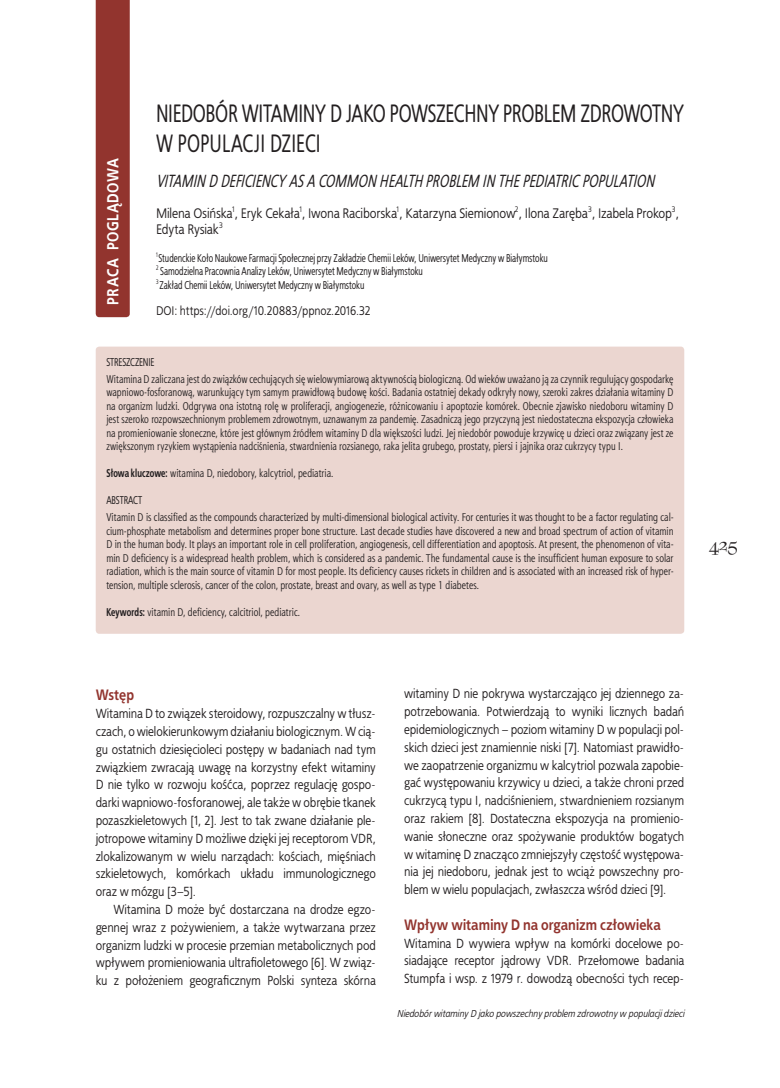
<style>
.page{position:relative;width:780px;height:1088px;background:#fff}
.page>*{position:absolute;margin:0;border:0;box-sizing:border-box;transform-origin:0 0}
.TYT_pl{font:25px/30px "Bureau Cnd TTEFN";letter-spacing:-.005em;color:#231f20}
.TYT_ang{font:italic 17.5px "Bureau Cnd TTEFN";letter-spacing:.015em;color:#231f20}
.TYT_polski{font:700 16px "Bureau TTEFN";letter-spacing:.03em;color:#fff}
.ART_p__1{font:700 15px "Bureau TTEFN";letter-spacing:-.005em;color:#92342e}
.TYT_autor{font:13.75px "Bureau TTEFN";letter-spacing:-.005em;color:#231f20}
.ART_wciecie{font:13.12px/17.8px "Bureau TTEFN";color:#231f20;text-align:justify}
.ART_bez_wciecia{font:13.12px/17.8px "Bureau TTEFN";letter-spacing:-.005em;color:#231f20;text-align:justify}
.DOI{font:12.5px "Bureau TTEFN";color:#231f20}
.STR_tekst{font:11.25px/13.5px "Aerton Cnd TTEFN";letter-spacing:.005em;color:#231f20;text-align:justify}
.TYT_afil__wciecie{font:11.25px "Bureau Cnd TTEFN";letter-spacing:.005em;color:#231f20}
.STR_tytul{font:11.25px "Bureau Cnd TTEFN";letter-spacing:-.005em;color:#231f20}
.t1{font:italic 10px "Bureau TTEFN";color:#231f20}
.TYT_autor-2{font:8px "Bureau TTEFN";color:#231f20}
.TYT_afil__wciecie-2{font:6.5px "Bureau Cnd TTEFN";color:#231f20}
.s1{font-family:"Bureau Cnd TTEFN";font-weight:700}
</style>
<div class="page">
<div style="left:96px;top:0;width:34px;height:317px;background:#92342e"></div>
<div style="left:96px;top:347px;width:588px;height:287px;background:#ebd6d0;border-radius:4px"></div>
<p class="TYT_polski" style="left:101px;top:305px;width:149px;rotate:-90deg">PRACA PoGLĄDOWA</p>
<p class="TYT_pl" style="left:156px;top:97px;width:529px">Niedobór witaminy D jako powszechny problem zdrowotny w populacji dzieci</p>
<p class="TYT_ang" style="left:156px;top:169px;width:499px">VITAMIN D DEFICIENCY AS A COMMON HEALTH PROBLEM IN THE PEDIATRIC POPULATION</p>
<p class="TYT_autor" style="left:156px;top:203px;width:524px">Milena Osińska, Eryk Cekała, Iwona Raciborska, Katarzyna Siemionow , Ilona Zaręba , Izabela Prokop ,</p>
<p class="TYT_autor-2" style="left:232px;top:203px;width:4px">1</p>
<p class="TYT_autor-2" style="left:299px;top:203px;width:4px">1</p>
<p class="TYT_autor-2" style="left:396px;top:203px;width:4px">1</p>
<p class="TYT_autor-2" style="left:515px;top:203px;width:5px">2</p>
<p class="TYT_autor-2" style="left:588px;top:203px;width:5px">3</p>
<p class="TYT_autor-2" style="left:671px;top:203px;width:5px">3</p>
<p class="TYT_autor" style="left:156px;top:220px;width:64px">Edyta Rysiak</p>
<p class="TYT_autor-2" style="left:219px;top:220px;width:5px">3</p>
<p class="TYT_afil__wciecie" style="left:156px;top:250px;width:393px"><sup>1</sup> Studenckie Koło Naukowe Farmacji Społecznej przy Zakładzie Chemii Leków, Uniwersytet Medyczny w Białymstoku</p>
<p class="TYT_afil__wciecie-2" style="left:156px;top:264px;width:4px">2</p>
<p class="TYT_afil__wciecie" style="left:160px;top:264px;width:264px">Samodzielna Pracownia Analizy Leków, Uniwersytet Medyczny w Białymstoku</p>
<p class="TYT_afil__wciecie" style="left:156px;top:277px;width:210px"><sup>3</sup> Zakład Chemii Leków, Uniwersytet Medyczny w B iałymstoku</p>
<p class="DOI" style="left:156px;top:302px;width:216px">DOI: https://doi.org/10.20883/ppnoz.2016.32</p>
<p class="STR_tytul" style="left:106px;top:354px;width:49px">Streszczenie</p>
<p class="STR_tekst" style="left:106px;top:372px;width:568px">Witamina D zaliczana jest do związków cechujących się wielowymiarową aktywnością biologiczną. Od wieków uważano ją za czynnik regulujący gospodarkę wapniowo-fosforanową, warunkujący tym samym prawidłową budowę kości. Badania ostatniej dekady odkryły nowy, szeroki zakres działania witaminy D na organizm ludzki. Odgrywa ona istotną rolę w proliferacji, angiogenezie, różnicowaniu i apoptozie komórek. Obecnie zjawisko niedoboru witaminy D jest szeroko rozpowszechnionym problemem zdrowotnym, uznawanym za pandemię. Zasadniczą jego przyczyną jest niedostateczna ekspozycja człowieka na promieniowanie słoneczne, które jest głównym źródłem witaminy D dla większości ludzi. Jej niedobór powoduje krzywicę u dzieci oraz związany jest ze zwiększonym ryzykiem wystąpienia nadciśnienia, stwardnienia rozsianego, raka jelita grubego, prostaty, piersi i jajnika oraz cukrzycy typu I.</p>
<p class="STR_tekst" style="left:106px;top:467px;width:228px"><span class="s1">Słowa kluczowe:</span> witamina D, niedobory, kalcytriol, pediatria.</p>
<p class="STR_tytul" style="left:106px;top:493px;width:36px">Abstract</p>
<p class="STR_tekst" style="left:106px;top:511px;width:568px">Vitamin D is classified as the compounds characterized by multi-dimensional biological activity. For centuries it was thought to be a factor regulating cal&shy;cium-phosphate metabolism and determines proper bone structure. Last decade studies have discovered a new and broad spectrum of action of vitamin D in the human body. It plays an important role in cell proliferation, angiogenesis, cell differentiation and apoptosis. At present, the phenomenon of vita&shy;min D deficiency is a widespread health problem, which is considered as a pandemic. The fundamental cause is the insufficient human exposure to solar radiation, which is the main source of vitamin D for most people. Its deficiency causes rickets in children and is associated with an increased risk of hyper&shy;tension, multiple sclerosis, cancer of the colon, prostate, breast and ovary, as well as type 1 diabetes.</p>
<p class="STR_tekst" style="left:106px;top:605px;width:195px"><span class="s1">Keywords:</span> vitamin D, deficiency, calcitriol, pediatric.</p>
<p class="ART_p__1" style="left:96px;top:684px;width:40px">Wstęp</p>
<p class="ART_bez_wciecia" style="left:96px;top:704px;width:281px">Witamina D to związek steroidowy, rozpuszczalny w tłusz&shy;czach, owielokierunkowym działaniu biologicznym. W cią&shy;gu ostatnich dziesięcioleci postępy w badaniach nad tym związkiem zwracają uwagę na korzystny efekt witaminy D nie tylko w rozwoju kośćca, poprzez regulację gospo&shy;darki wapniowo-fosforanowej, ale także w obrębie tkanek pozaszkieletowych [1, 2]. Jest to tak zwane działanie ple&shy;jotropowe witaminy D możliwe dzięki jej receptorom VDR, zlokalizowanym w wielu narządach: kościach, mięśniach szkieletowych, komórkach układu immunologicznego oraz w mózgu [3–5].</p>
<p class="ART_wciecie" style="left:96px;top:900px;width:281px;text-indent:18px">Witamina D może być dostarczana na drodze egzo&shy;gennej wraz z pożywieniem, a także wytwarzana przez organizm ludzki w procesie przemian metabolicznych pod wpływem promieniowania ultrafioletowego [6]. W związ&shy;ku z położeniem geograficznym Polski synteza skórna</p>
<p class="ART_wciecie" style="left:404px;top:684px;width:281px">witaminy D nie pokrywa wystarczająco jej dziennego za&shy;potrzebowania. Potwierdzają to wyniki licznych badań epidemiologicznych – poziom witaminy D w populacji pol&shy;skich dzieci jest znamiennie niski [7]. Natomiast prawidło&shy;we zaopatrzenie organizmu w kalcytriol pozwala zapobie&shy;gać występowaniu krzywicy u dzieci, a także chroni przed cukrzycą typu I, nadciśnieniem, stwardnieniem rozsianym oraz rakiem [8]. Dostateczna ekspozycja na promienio&shy;wanie słoneczne oraz spożywanie produktów bogatych w witaminę D znacząco zmniejszyły częstość występowa&shy;nia jej niedoboru, jednak jest to wciąż powszechny pro&shy;blem w wielu populacjach, zwłaszcza wśród dzieci [9].</p>
<p class="ART_p__1" style="left:404px;top:913px;width:258px">Wpływ witaminy D na organizm człowieka</p>
<p class="ART_bez_wciecia" style="left:404px;top:934px;width:281px">Witamina D wywiera wpływ na komórki docelowe po&shy;siadające receptor jądrowy VDR. Przełomowe badania Stumpfa i wsp. z 1979 r. dowodzą obecności tych recep-</p>
<p class="t1" style="left:397px;top:1006px;width:289px">Niedobór witaminy D jako powszechny problem zdrowotny w populacji dzieci</p>
</div>
